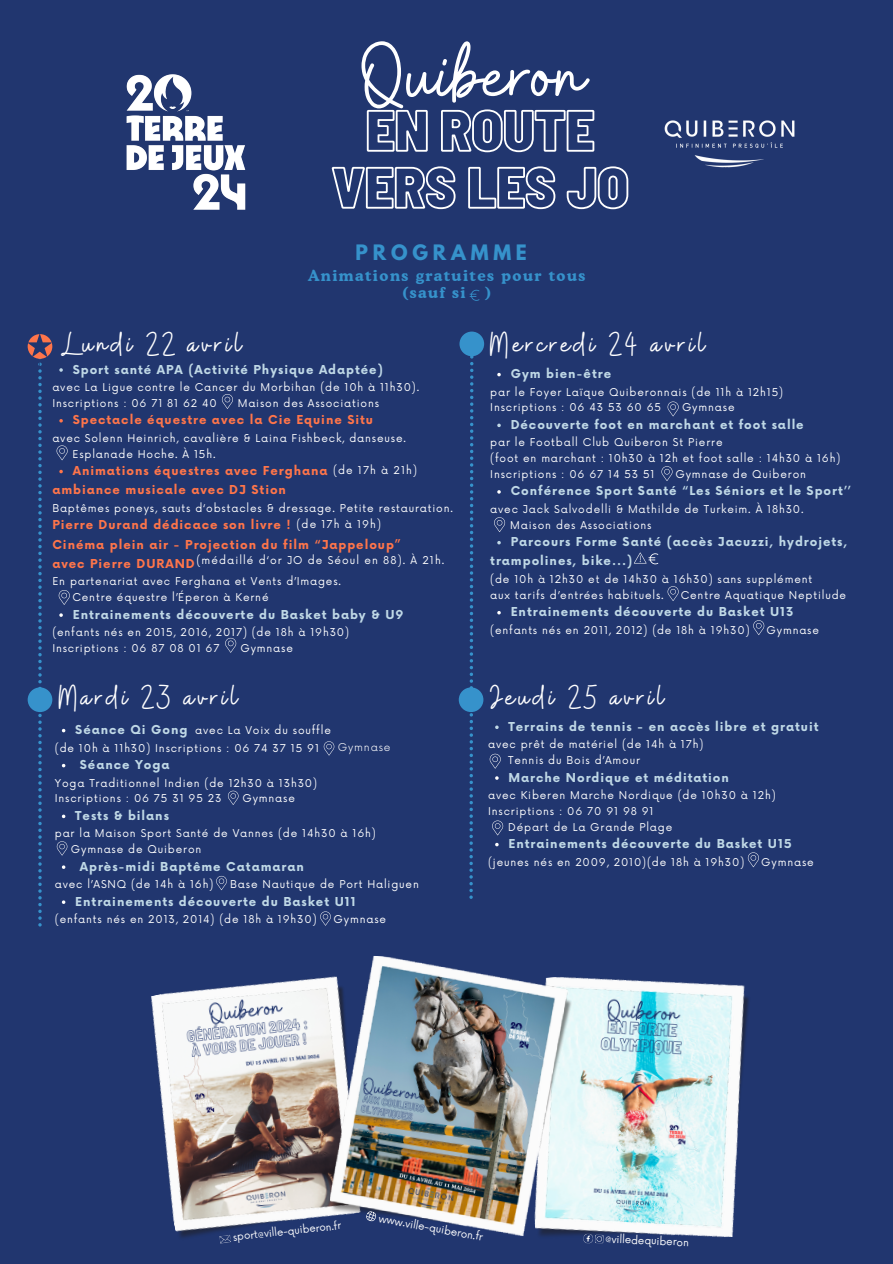
<style>
.page{position:relative;width:893px;height:1264px;background:#fff}
.page>*{position:absolute;margin:0;border:0;box-sizing:border-box;transform-origin:0 0}
.t1{font:93.3px "Buffalo";color:#fff}
.t2{font:33.9px "Buffalo";letter-spacing:.1em;color:#fff}
.t3{font:700 18.9px "League Spartan";letter-spacing:.255em;color:#3692cb}
.t4{font:700 15px "Cooper BT";letter-spacing:.1em;color:#3692cb}
.t5{font:700 12px "Now";letter-spacing:.08em;color:#bfd8e6}
.t6{font:700 12px/19.2px "Now";letter-spacing:.08em;color:#ff754a}
.t7{font:10.5px/15.8px "Now";letter-spacing:.08em;color:#fff}
.t8{font:10.5px "Now";letter-spacing:.1em;color:#fff}
.t9{font:300 10.5px "Now";letter-spacing:.08em;color:#fff}
.t10{font:10.2px "Now";color:#fff}
.t11{font:10.05px "Now";color:#fff}
</style>
<div class="page">
<div style="left:0;top:0;width:892px;height:1263px;background:#21366f"></div>
<svg style="left:458px;top:687px;width:25px;height:25px"></svg>
<img style="left:576px;top:977px;width:173px;height:267px">
<img style="left:151px;top:977px;width:177px;height:267px">
<img style="left:328px;top:956px;width:248px;height:280px">
<div style="left:459px;top:331px;width:25px;height:25px;background:#3692cb;border-radius:50%"></div>
<svg style="left:463px;top:352px;width:17px;height:546px"></svg>
<svg style="left:495px;top:842px;width:4px;height:5px"></svg>
<svg style="left:492px;top:820px;width:11px;height:15px"></svg>
<svg style="left:747px;top:852px;width:11px;height:15px"></svg>
<svg style="left:489px;top:753px;width:11px;height:15px"></svg>
<svg style="left:583px;top:1233px;width:21px;height:10px"></svg>
<svg style="left:365px;top:1209px;width:12px;height:13px"></svg>
<svg style="left:225px;top:638px;width:11px;height:14px"></svg>
<svg style="left:222px;top:394px;width:11px;height:15px"></svg>
<img style="left:664px;top:120px;width:131px;height:48px">
<svg style="left:366px;top:109px;width:229px;height:44px"></svg>
<svg style="left:331px;top:166px;width:298px;height:44px"></svg>
<img style="left:126px;top:74px;width:120px;height:136px">
<svg style="left:219px;top:1234px;width:12px;height:9px"></svg>
<svg style="left:216px;top:875px;width:11px;height:15px"></svg>
<svg style="left:27px;top:334px;width:43px;height:592px"></svg>
<svg style="left:228px;top:790px;width:10px;height:15px"></svg>
<svg style="left:324px;top:741px;width:10px;height:14px"></svg>
<svg style="left:320px;top:911px;width:11px;height:14px"></svg>
<svg style="left:667px;top:401px;width:11px;height:15px"></svg>
<svg style="left:661px;top:466px;width:11px;height:15px"></svg>
<svg style="left:494px;top:517px;width:11px;height:15px"></svg>
<svg style="left:753px;top:620px;width:11px;height:15px"></svg>
<svg style="left:667px;top:586px;width:11px;height:15px"></svg>
<svg style="left:634px;top:552px;width:24px;height:12px"></svg>
<svg style="left:469px;top:290px;width:10px;height:11px"></svg>
<p class="t1" style="left:361px;top:15px;width:225px">Quiberon</p>
<p class="t3" style="left:355px;top:243px;width:173px">PROGRAMME</p>
<p class="t4" style="left:308px;top:266px;width:279px">Animations gratuites pour tous</p>
<p class="t4" style="left:402px;top:283px;width:65px">(sauf si</p>
<p class="t4" style="left:485px;top:283px;width:7px">)</p>
<p class="t2" style="left:62px;top:322px;width:181px">Lundi 22 avril</p>
<p class="t2" style="left:490px;top:322px;width:216px">Mercredi 24 avril</p>
<p class="t5" style="left:73px;top:363px;width:311px">Sport santé APA (Activité Physique Adaptée)</p>
<p class="t7" style="left:52px;top:380px;width:368px">avec La Ligue contre le Cancer du Morbihan (de 10h à 11h30).</p>
<p class="t7" style="left:52px;top:395px;width:166px">Inscriptions : 06 71 81 62 40</p>
<p class="t7" style="left:238px;top:395px;width:143px">Maison des Associations</p>
<p class="t6" style="left:73px;top:411px;width:302px">Spectacle équestre avec la Cie Equine Situ</p>
<p class="t7" style="left:52px;top:430px;width:355px">avec Solenn Heinrich, cavalière &amp; Laina Fishbeck, danseuse.</p>
<p class="t7" style="left:72px;top:446px;width:145px">Esplanade Hoche. À 15h.</p>
<h6 class="t6" style="left:73px;top:462px;width:256px">Animations équestres avec Ferghana</h6>
<p class="t6" style="left:52px;top:481px;width:235px">ambiance musicale avec DJ Stion</p>
<p class="t7" style="left:52px;top:500px;width:402px">Baptêmes poneys, sauts d‘obstacles &amp; dressage. Petite restauration.</p>
<p class="t6" style="left:52px;top:516px;width:350px">Pierre Durand dédicace son livre !<br>Cinéma plein air - Projection du film “Jappeloup” avec Pierre DURAND</p>
<p class="t7" style="left:52px;top:574px;width:290px">En partenariat avec Ferghana et Vents d’Images.</p>
<p class="t7" style="left:72px;top:590px;width:198px">Centre équestre l’Éperon à Kerné</p>
<p class="t5" style="left:73px;top:608px;width:332px">Entrainements découverte du Basket baby &amp; U9</p>
<p class="t7" style="left:52px;top:625px;width:298px">(enfants nés en 2015, 2016, 2017) (de 18h à 19h30)<br>Inscriptions : 06 87 08 01 67</p>
<p class="t7" style="left:333px;top:463px;width:85px">(de 17h à 21h)</p>
<p class="t7" style="left:296px;top:516px;width:86px">(de 17h à 19h)</p>
<p class="t8" style="left:197px;top:554px;width:249px">(médaillé d‘or JO de Séoul en 88). À 21h.</p>
<p class="t7" style="left:240px;top:640px;width:54px">Gymnase</p>
<p class="t2" style="left:59px;top:675px;width:180px">Mardi 23 avril</p>
<p class="t7" style="left:195px;top:722px;width:137px">avec La Voix du souffle</p>
<p class="t5" style="left:75px;top:723px;width:114px">Séance Qi Gong</p>
<h3 class="t7" style="left:55px;top:740px;width:266px">(de 10h à 11h30) Inscriptions : 06 74 37 15 91</h3>
<p class="t5" style="left:80px;top:758px;width:91px">Séance Yoga</p>
<p class="t7" style="left:55px;top:775px;width:264px">Yoga Traditionnel Indien (de 12h30 à 13h30)</p>
<p class="t7" style="left:55px;top:791px;width:168px">Inscriptions : 06 75 31 95 23</p>
<p class="t7" style="left:242px;top:791px;width:54px">Gymnase</p>
<p class="t5" style="left:75px;top:809px;width:95px">Tests &amp; bilans</p>
<p class="t7" style="left:55px;top:826px;width:322px">par la Maison Sport Santé de Vannes (de 14h30 à 16h)</p>
<p class="t7" style="left:71px;top:842px;width:132px">Gymnase de Quiberon</p>
<p class="t5" style="left:80px;top:859px;width:225px">Après-midi Baptême Catamaran</p>
<p class="t7" style="left:55px;top:877px;width:160px">avec l’ASNQ (de 14h à 16h)</p>
<p class="t7" style="left:230px;top:877px;width:190px">Base Nautique de Port Haliguen</p>
<p class="t5" style="left:75px;top:894px;width:282px">Entrainements découverte du Basket U11</p>
<p class="t7" style="left:55px;top:912px;width:263px">(enfants nés en 2013, 2014) (de 18h à 19h30)</p>
<p class="t7" style="left:333px;top:912px;width:54px">Gymnase</p>
<p class="t9" style="left:337px;top:741px;width:54px">Gymnase</p>
<p class="t5" style="left:510px;top:367px;width:102px">Gym bien-être</p>
<p class="t7" style="left:490px;top:384px;width:294px">par le Foyer Laïque Quiberonnais (de 11h à 12h15)</p>
<p class="t7" style="left:490px;top:400px;width:172px">Inscriptions : 06 43 53 60 65</p>
<p class="t7" style="left:682px;top:400px;width:54px">Gymnase</p>
<p class="t5" style="left:510px;top:418px;width:294px">Découverte foot en marchant et foot salle</p>
<p class="t7" style="left:490px;top:435px;width:234px">par le Football Club Quiberon St Pierre</p>
<p class="t7" style="left:490px;top:451px;width:351px">(foot en marchant : 10h30 à 12h et foot salle : 14h30 à 16h)</p>
<p class="t7" style="left:490px;top:467px;width:166px">Inscriptions : 06 67 14 53 51</p>
<p class="t7" style="left:675px;top:467px;width:132px">Gymnase de Quiberon</p>
<p class="t5" style="left:510px;top:484px;width:341px">Conférence Sport Santé “Les Séniors et le Sport’’</p>
<p class="t7" style="left:490px;top:502px;width:315px">avec Jack Salvodelli &amp; Mathilde de Turkeim. À 18h30.</p>
<p class="t7" style="left:510px;top:517px;width:143px">Maison des Associations</p>
<h3 class="t5" style="left:510px;top:535px;width:338px">Parcours Forme Santé (accès Jacuzzi, hydrojets,</h3>
<p class="t5" style="left:490px;top:554px;width:143px">trampolines, bike...)</p>
<p class="t7" style="left:490px;top:572px;width:323px">(de 10h à 12h30 et de 14h30 à 16h30) sans supplément</p>
<p class="t7" style="left:490px;top:587px;width:175px">aux tarifs d’entrées habituels.</p>
<p class="t7" style="left:680px;top:587px;width:167px">Centre Aquatique Neptilude</p>
<p class="t5" style="left:510px;top:605px;width:284px">Entrainements découverte du Basket U13</p>
<p class="t7" style="left:490px;top:622px;width:261px">(enfants nés en 2011, 2012) (de 18h à 19h30)</p>
<p class="t7" style="left:766px;top:622px;width:54px">Gymnase</p>
<p class="t2" style="left:490px;top:675px;width:175px">Jeudi 25 avril</p>
<h4 class="t5" style="left:508px;top:720px;width:311px">Terrains de tennis - en accès libre et gratuit</h4>
<h5 class="t7" style="left:488px;top:737px;width:217px">avec prêt de matériel (de 14h à 17h)</h5>
<p class="t7" style="left:508px;top:753px;width:133px">Tennis du Bois d’Amour</p>
<p class="t5" style="left:508px;top:770px;width:222px">Marche Nordique et méditation</p>
<h3 class="t7" style="left:488px;top:788px;width:289px">avec Kiberen Marche Nordique (de 10h30 à 12h)</h3>
<p class="t7" style="left:488px;top:803px;width:167px">Inscriptions : 06 70 91 98 91</p>
<p class="t7" style="left:508px;top:819px;width:166px">Départ de La Grande Plage</p>
<p class="t5" style="left:508px;top:837px;width:284px">Entrainements découverte du Basket U15</p>
<p class="t7" style="left:488px;top:854px;width:258px">(jeunes nés en 2009, 2010)(de 18h à 19h30)</p>
<p class="t7" style="left:761px;top:854px;width:54px">Gymnase</p>
<p class="t11" style="left:232px;top:1231px;width:110px;rotate:-6deg">sport@ville-quiberon.fr</p>
<p class="t10" style="left:379px;top:1212px;width:107px;rotate:10deg">www.ville-quiberon.fr</p>
<p class="t10" style="left:605px;top:1233px;width:85px;rotate:2deg">@villedequiberon</p>
</div>
